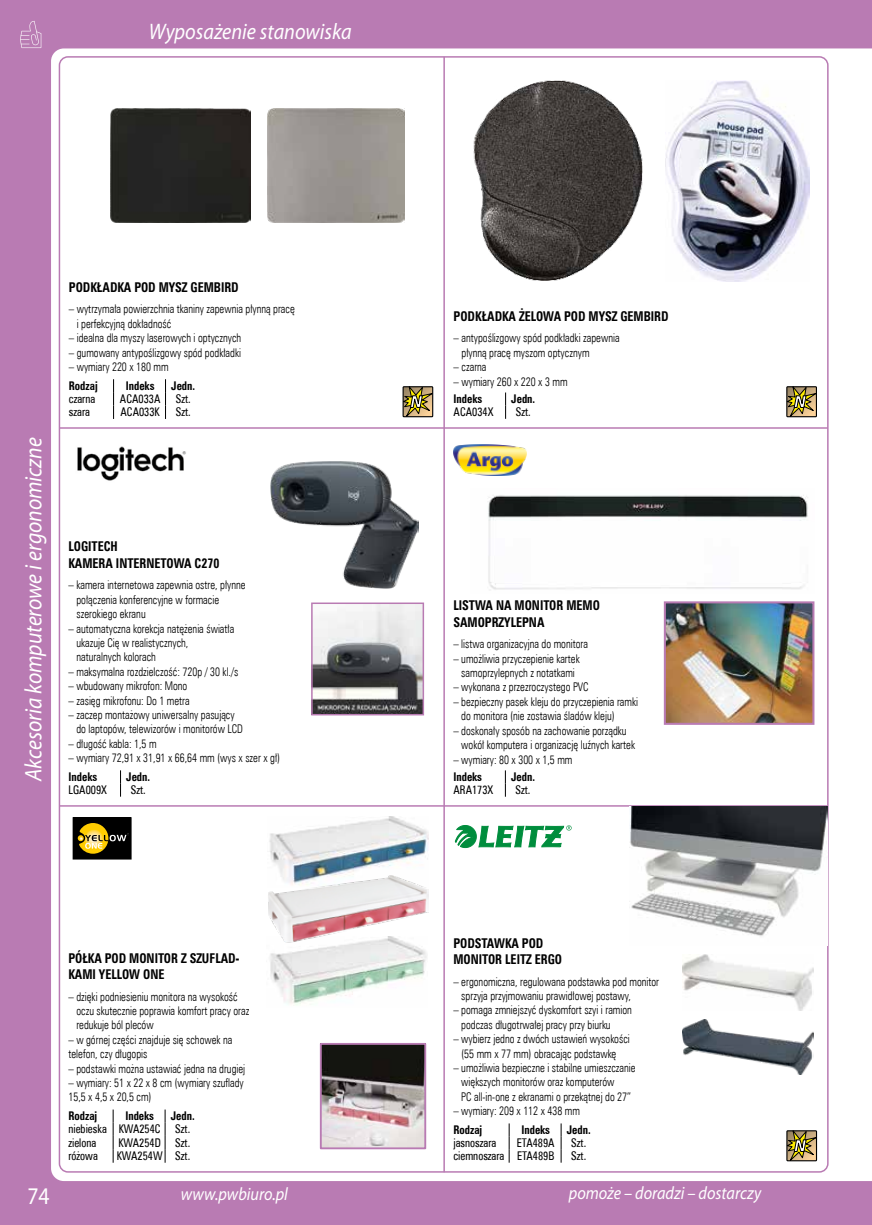
<style>
.page{position:relative;width:872px;height:1225px;background:#b97bb3}
.page>*{position:absolute;margin:0;border:0;box-sizing:border-box;transform-origin:0 0}
.t1{font:italic 24px "Myriad Pro";color:#fff;scale:.9 1}
.t2{font:24px "Myriad Pro";color:#fff;scale:.9 1}
.t3{font:italic 22.5px "Myriad Pro";color:#fff;scale:.9 1}
.t4{font:italic 18px "Myriad Pro";color:#fff;scale:.9 1}
.t5{font:13.5px/16.2px "Zurich Cn EU Bold";color:#000;scale:.9 1}
.t6{font:12px/14.4px "Zurich Lt Cn EU Normal";color:#000;scale:.9 1}
.t7{font:12px/13.4px "Zurich Cn EU Normal";color:#000;scale:.9 1}
.t8{font:12px "Zurich Cn EU Bold";color:#000;scale:.9 1}
</style>
<div class="page">
<div style="left:51px;top:48px;width:821px;height:1133px;background:#fff"></div>
<svg style="left:20px;top:21px;width:21px;height:27px"></svg>
<hr style="left:59px;top:427px;width:768px;height:2px;background:#b97bb3">
<hr style="left:59px;top:805px;width:768px;height:1px;background:#b97bb3">
<hr style="left:443px;top:57px;width:2px;height:1115px;background:#b97bb3">
<svg style="left:505px;top:392px;width:1px;height:27px"></svg>
<svg style="left:120px;top:770px;width:1px;height:26px"></svg>
<img style="left:72px;top:438px;width:116px;height:44px">
<img style="left:271px;top:461px;width:147px;height:127px">
<img style="left:314px;top:605px;width:107px;height:107px">
<div style="left:311px;top:602px;width:113px;height:113px;border:2px solid #b97bb3"></div>
<svg style="left:505px;top:770px;width:1px;height:26px"></svg>
<img style="left:667px;top:604px;width:144px;height:118px">
<div style="left:664px;top:601px;width:150px;height:124px;border:2px solid #b97bb3"></div>
<img style="left:470px;top:488px;width:344px;height:106px">
<img style="left:454px;top:444px;width:72px;height:31px">
<img style="left:268px;top:816px;width:161px;height:59px">
<img style="left:630px;top:806px;width:197px;height:139px">
<img style="left:266px;top:936px;width:161px;height:71px">
<img style="left:268px;top:875px;width:161px;height:69px">
<img style="left:323px;top:1046px;width:100px;height:100px">
<div style="left:320px;top:1043px;width:106px;height:106px;border:2px solid #b97bb3"></div>
<svg style="left:113px;top:1109px;width:1px;height:53px"></svg>
<svg style="left:165px;top:1109px;width:1px;height:53px"></svg>
<svg style="left:113px;top:379px;width:1px;height:40px"></svg>
<svg style="left:165px;top:379px;width:1px;height:40px"></svg>
<div style="left:73px;top:817px;width:58px;height:42px;background:#000"></div>
<svg style="left:78px;top:823px;width:51px;height:30px"></svg>
<svg style="left:786px;top:1130px;width:31px;height:31px"></svg>
<svg style="left:786px;top:386px;width:31px;height:31px"></svg>
<svg style="left:402px;top:386px;width:31px;height:31px"></svg>
<svg style="left:509px;top:1123px;width:1px;height:39px"></svg>
<svg style="left:561px;top:1123px;width:1px;height:39px"></svg>
<div style="left:454px;top:825px;width:22px;height:22px;background:#fff;border-radius:50%"></div>
<svg style="left:455px;top:825px;width:116px;height:23px;background:#7ac39a"></svg>
<div style="left:110px;top:108px;width:140px;height:115px;background:#242422"></div>
<img style="left:267px;top:108px;width:138px;height:115px">
<img style="left:473px;top:81px;width:169px;height:199px">
<img style="left:665px;top:81px;width:145px;height:200px">
<img style="left:682px;top:954px;width:131px;height:56px">
<img style="left:682px;top:1019px;width:131px;height:55px">
<h2 class="t3" style="left:149px;top:18px;width:227px">Wyposażenie stanowiska</h2>
<h1 class="t1" style="left:19px;top:781px;width:383px;rotate:-90deg">Akcesoria komputerowe i ergonomiczne</h1>
<p class="t5" style="left:69px;top:279px;width:190px">PODKŁADKA POD MYSZ GEMBIRD</p>
<p class="t6" style="left:77px;top:302px;width:244px;text-indent:-8px">– wytrzymała powierzchnia tkaniny zapewnia płynną pracę i perfekcyjną dokładność</p>
<p class="t6" style="left:69px;top:331px;width:193px">– idealna dla myszy laserowych i optycznych</p>
<p class="t6" style="left:69px;top:345px;width:193px">– gumowany antypoślizgowy spód podkładki</p>
<p class="t6" style="left:69px;top:359px;width:112px">– wymiary 220 x 180 mm</p>
<p class="t8" style="left:69px;top:378px;width:33px">Rodzaj</p>
<p class="t8" style="left:126px;top:378px;width:33px">Indeks</p>
<p class="t8" style="left:171px;top:378px;width:28px">Jedn.</p>
<p class="t7" style="left:69px;top:392px;width:31px">czarna</p>
<p class="t7" style="left:120px;top:392px;width:46px">ACA033A</p>
<p class="t7" style="left:176px;top:392px;width:18px">Szt.</p>
<p class="t7" style="left:69px;top:405px;width:25px">szara</p>
<p class="t7" style="left:120px;top:405px;width:45px">ACA033K</p>
<p class="t7" style="left:176px;top:405px;width:18px">Szt.</p>
<p class="t5" style="left:69px;top:538px;width:169px">LOGITECH<br>KAMERA INTERNETOWA C270</p>
<p class="t6" style="left:76px;top:578px;width:189px;text-indent:-8px">– kamera internetowa zapewnia ostre, płynne połączenia konferencyjne w formacie szerokiego ekranu</p>
<p class="t6" style="left:76px;top:621px;width:177px;text-indent:-8px">– automatyczna korekcja natężenia światła ukazuje Cię w realistycznych, naturalnych kolorach</p>
<p class="t6" style="left:69px;top:664px;width:190px">– maksymalna rozdzielczość: 720p / 30 kl./s</p>
<p class="t6" style="left:69px;top:678px;width:133px">– wbudowany mikrofon: Mono</p>
<p class="t6" style="left:69px;top:693px;width:136px">– zasięg mikrofonu: Do 1 metra</p>
<p class="t6" style="left:76px;top:707px;width:186px;text-indent:-8px">– zaczep montażowy uniwersalny pasujący do laptopów, telewizorów i monitorów LCD</p>
<p class="t6" style="left:69px;top:736px;width:99px">– długość kabla: 1,5 m</p>
<p class="t6" style="left:69px;top:750px;width:237px">– wymiary 72,91 x 31,91 x 66,64 mm (wys x szer x gł)</p>
<p class="t8" style="left:69px;top:769px;width:33px">Indeks</p>
<p class="t8" style="left:126px;top:769px;width:28px">Jedn.</p>
<p class="t7" style="left:69px;top:783px;width:44px">LGA009X</p>
<p class="t7" style="left:131px;top:783px;width:18px">Szt.</p>
<p class="t5" style="left:453px;top:308px;width:240px">PODKŁADKA ŻELOWA POD MYSZ GEMBIRD</p>
<p class="t6" style="left:461px;top:331px;width:177px;text-indent:-8px">– antypoślizgowy spód podkładki zapewnia płynną pracę myszom optycznym</p>
<p class="t6" style="left:453px;top:360px;width:38px">– czarna</p>
<p class="t6" style="left:453px;top:374px;width:128px">– wymiary 260 x 220 x 3 mm</p>
<p class="t8" style="left:453px;top:391px;width:33px">Indeks</p>
<p class="t8" style="left:511px;top:391px;width:28px">Jedn.</p>
<p class="t7" style="left:453px;top:405px;width:46px">ACA034X</p>
<p class="t7" style="left:516px;top:405px;width:18px">Szt.</p>
<p class="t5" style="left:453px;top:597px;width:164px">LISTWA NA MONITOR MEMO<br>SAMOPRZYLEPNA</p>
<p class="t6" style="left:453px;top:636px;width:151px">– listwa organizacyjna do monitora</p>
<p class="t6" style="left:453px;top:651px;width:142px;text-align:center">– umożliwia przyczepienie kartek samoprzylepnych z notatkami</p>
<p class="t6" style="left:453px;top:680px;width:152px">– wykonana z przezroczystego PVC</p>
<p class="t6" style="left:461px;top:694px;width:198px;text-indent:-8px">– bezpieczny pasek kleju do przyczepienia ramki do monitora (nie zostawia śladów kleju)</p>
<p class="t6" style="left:461px;top:723px;width:195px;text-indent:-8px">– doskonały sposób na zachowanie porządku wokół komputera i organizację luźnych kartek</p>
<p class="t6" style="left:453px;top:752px;width:134px">– wymiary: 80 x 300 x 1,5 mm</p>
<p class="t8" style="left:453px;top:769px;width:33px">Indeks</p>
<p class="t8" style="left:511px;top:769px;width:28px">Jedn.</p>
<p class="t7" style="left:453px;top:783px;width:46px">ARA173X</p>
<p class="t7" style="left:515px;top:783px;width:18px">Szt.</p>
<h1 class="t2" style="left:28px;top:1180px;width:26px">74</h1>
<p class="t5" style="left:68px;top:950px;width:191px">PÓŁKA POD MONITOR Z SZUFLAD-<br>KAMI YELLOW ONE</p>
<p class="t6" style="left:76px;top:989px;width:194px;text-indent:-8px">– dzięki podniesieniu monitora na wysokość oczu skutecznie poprawia komfort pracy oraz redukuje ból pleców</p>
<p class="t6" style="left:68px;top:1032px;width:184px">– w górnej części znajduje się schowek na telefon, czy długopis</p>
<p class="t6" style="left:68px;top:1061px;width:198px">– podstawki można ustawiać jedna na drugiej</p>
<p class="t6" style="left:68px;top:1075px;width:196px">– wymiary: 51 x 22 x 8 cm (wymiary szuflady<br>15,5 x 4,5 x 20,5 cm)</p>
<p class="t8" style="left:68px;top:1108px;width:33px">Rodzaj</p>
<p class="t8" style="left:125px;top:1108px;width:33px">Indeks</p>
<p class="t8" style="left:171px;top:1108px;width:28px">Jedn.</p>
<p class="t7" style="left:68px;top:1122px;width:137px">niebieska KWA254C Szt. zielona</p>
<p class="t7" style="left:119px;top:1135px;width:81px">KWA254D Szt.</p>
<p class="t7" style="left:68px;top:1149px;width:34px">różowa</p>
<p class="t7" style="left:117px;top:1149px;width:83px">KWA254W Szt.</p>
<p class="t5" style="left:453px;top:935px;width:122px">PODSTAWKA POD<br>MONITOR LEITZ ERGO</p>
<p class="t6" style="left:461px;top:974px;width:221px;text-indent:-8px">– ergonomiczna, regulowana podstawka pod monitor sprzyja przyjmowaniu prawidłowej postawy,</p>
<p class="t6" style="left:461px;top:1003px;width:191px;text-indent:-8px">– pomaga zmniejszyć dyskomfort szyi i ramion podczas długotrwałej pracy przy biurku</p>
<p class="t6" style="left:453px;top:1031px;width:197px;text-align:center">– wybierz jedno z dwóch ustawień wysokości (55 mm x 77 mm) obracając podstawkę</p>
<p class="t6" style="left:461px;top:1060px;width:195px;text-indent:-8px">– umożliwia bezpieczne i stabilne umieszczanie większych monitorów oraz komputerów<br>PC all-in-one z ekranami o przekątnej do 27”</p>
<p class="t6" style="left:453px;top:1103px;width:142px">– wymiary: 209 x 112 x 438 mm</p>
<p class="t8" style="left:453px;top:1122px;width:33px">Rodzaj</p>
<p class="t8" style="left:521px;top:1122px;width:33px">Indeks</p>
<p class="t8" style="left:567px;top:1122px;width:28px">Jedn.</p>
<p class="t7" style="left:453px;top:1136px;width:49px">jasnoszara</p>
<p class="t7" style="left:517px;top:1136px;width:43px">ETA489A</p>
<p class="t7" style="left:571px;top:1136px;width:18px">Szt.</p>
<p class="t7" style="left:453px;top:1149px;width:114px">ciemnoszara ETA489B</p>
<p class="t7" style="left:571px;top:1149px;width:18px">Szt.</p>
<h3 class="t4" style="left:181px;top:1182px;width:120px">www.pwbiuro.pl</h3>
<h3 class="t4" style="left:569px;top:1181px;width:215px">pomoże – doradzi – dostarczy</h3>
</div>
